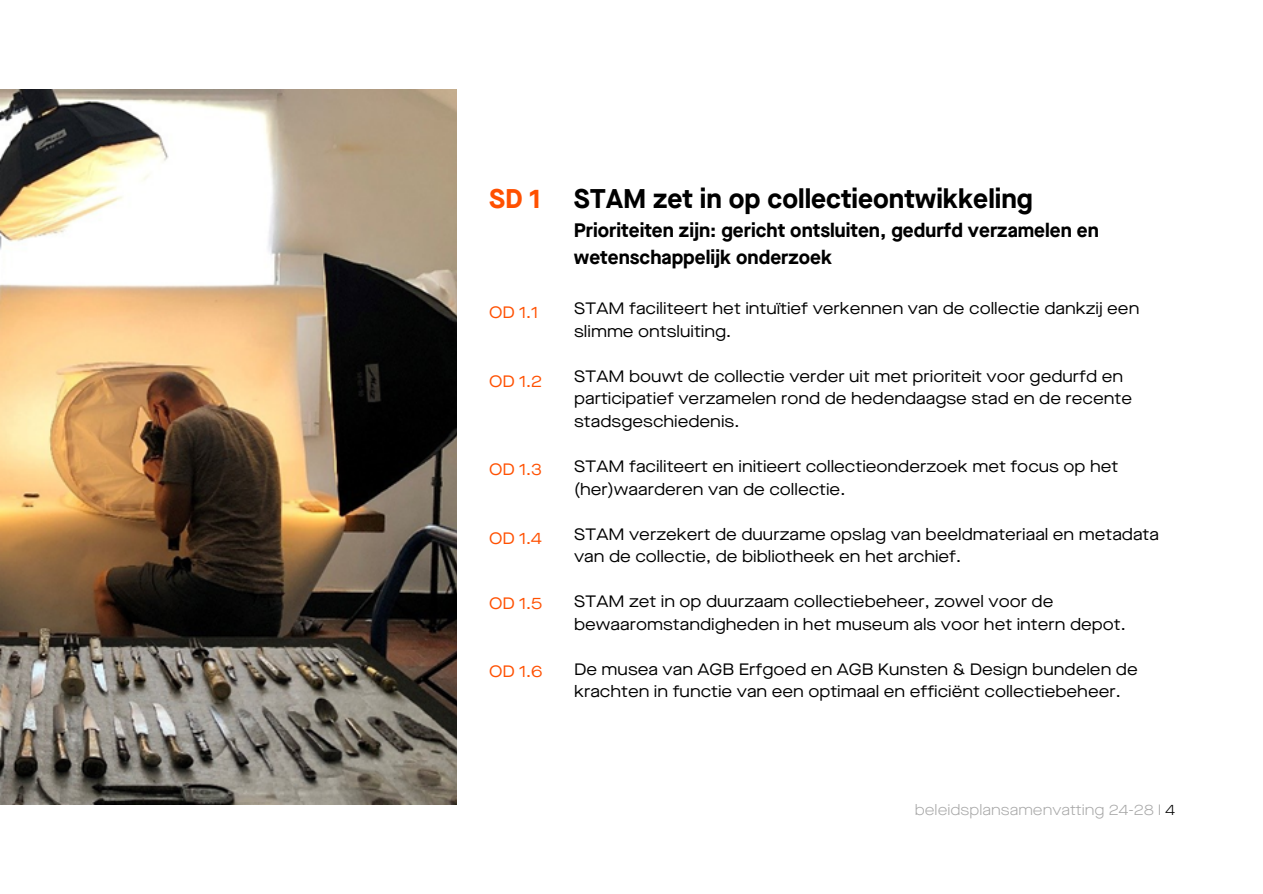
<style>
.page{position:relative;width:1263px;height:894px;background:#fff}
.page>*{position:absolute;margin:0;border:0;box-sizing:border-box;transform-origin:0 0}
.t1{font:700 27px "Maison Neue";color:#000}
.t2{font:700 27px "Maison Neue";color:#ff5000}
.t3{font:700 19.5px/27px "Maison Neue";color:#000}
.t4{font:16.5px/22.5px "Maison Neue Extended";color:#000}
.t5{font:16.5px "Maison Neue Extended";color:#ff5000}
.t6{font:300 15px "Maison Neue Extended";color:#a6a6a6}
.s1{color:#000}
</style>
<div class="page">
<img style="left:0;top:89px;width:457px;height:715px">
<h2 class="t2" style="left:489px;top:187px;width:53px">SD 1</h2>
<p class="t5" style="left:489px;top:306px;width:51px">OD 1.1</p>
<p class="t5" style="left:489px;top:374px;width:55px">OD 1.2</p>
<p class="t5" style="left:489px;top:462px;width:55px">OD 1.3</p>
<p class="t5" style="left:489px;top:531px;width:55px">OD 1.4</p>
<p class="t5" style="left:489px;top:596px;width:55px">OD 1.5</p>
<p class="t5" style="left:489px;top:664px;width:55px">OD 1.6</p>
<h1 class="t1" style="left:574px;top:187px;width:460px">STAM zet in op collectieontwikkeling</h1>
<h1 class="t3" style="left:574px;top:218px;width:526px">Prioriteiten zijn: gericht ontsluiten, gedurfd verzamelen en wetenschappelijk onderzoek</h1>
<h3 class="t4" style="left:574px;top:299px;width:567px">STAM faciliteert het intuïtief verkennen van de collectie dankzij een slimme ontsluiting.</h3>
<h3 class="t4" style="left:574px;top:366px;width:559px">STAM bouwt de collectie verder uit met prioriteit voor gedurfd en participatief verzamelen rond de hedendaagse stad en de recente stadsgeschiedenis.</h3>
<h3 class="t4" style="left:574px;top:456px;width:546px">STAM faciliteert en initieert collectieonderzoek met focus op het (her)waarderen van de collectie.</h3>
<h3 class="t4" style="left:574px;top:524px;width:586px">STAM verzekert de duurzame opslag van beeldmateriaal en metadata van de collectie, de bibliotheek en het archief.</h3>
<h3 class="t4" style="left:574px;top:591px;width:553px">STAM zet in op duurzaam collectiebeheer, zowel voor de bewaaromstandigheden in het museum als voor het intern depot.</h3>
<h3 class="t4" style="left:574px;top:659px;width:565px">De musea van AGB Erfgoed en AGB Kunsten &amp; Design bundelen de krachten in functie van een optimaal en efficiënt collectiebeheer.</h3>
<p class="t6" style="left:915px;top:803px;width:262px">beleidsplansamenvatting 24-28 I <span class="s1">4</span></p>
</div>
